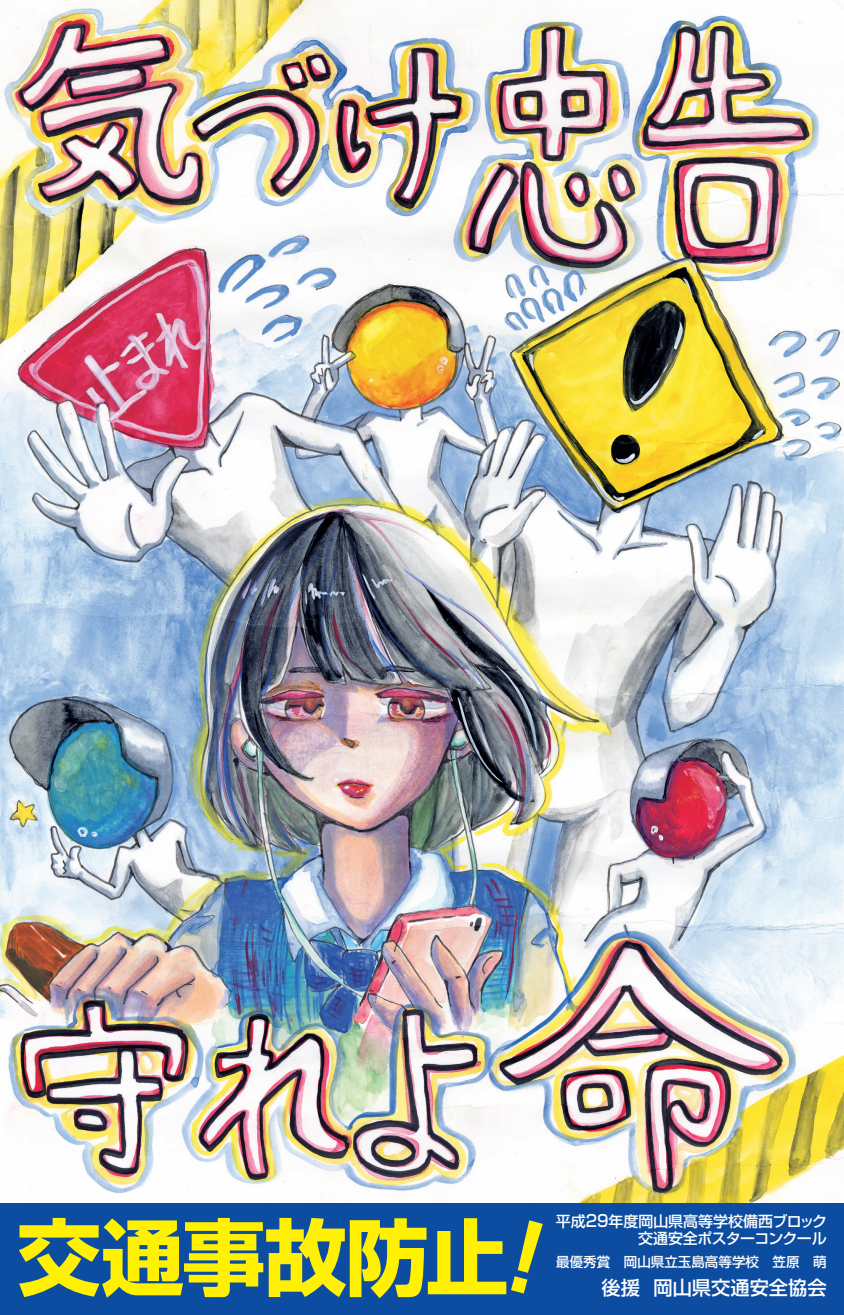
<style>
.page{position:relative;width:844px;height:1315px;background:#fff}
.page>*{position:absolute;margin:0;border:0;box-sizing:border-box;transform-origin:0 0}
.t1{font:700 83.21px "Shin Go Pr 6 N";letter-spacing:-.02em;color:#fff101}
.t2{font:500 19.25px "Shin Go Pr 6 N";color:#fff}
.t3{font:500 14.96px/17.6px "Shin Go Pr 6 N";letter-spacing:-.005em;color:#fff;text-align:right}
.t4{font:500 13.47px "Shin Go Pr 6 N";color:#fff}
.s1{font-size:16.45px}
</style>
<div class="page">
<img style="left:0;top:0;width:843px;height:1203px">
<div style="left:0;top:1203px;width:843px;height:112px;background:#0d4da1"></div>
<h1 class="t1" style="left:17px;top:1191px;width:492px">交通事故防止</h1>
<p class="t3" style="left:555px;top:1211px;width:273px">平成<span class="s1">29</span>年度岡山県高等学校備西ブロック交通安全ポスターコンクール</p>
<p class="t4" style="left:556px;top:1251px;width:272px">最優秀賞　岡山県立玉島高等学校　笠原　萌</p>
<p class="t2" style="left:601px;top:1272px;width:226px">後援 岡山県交通安全協会</p>
</div>
